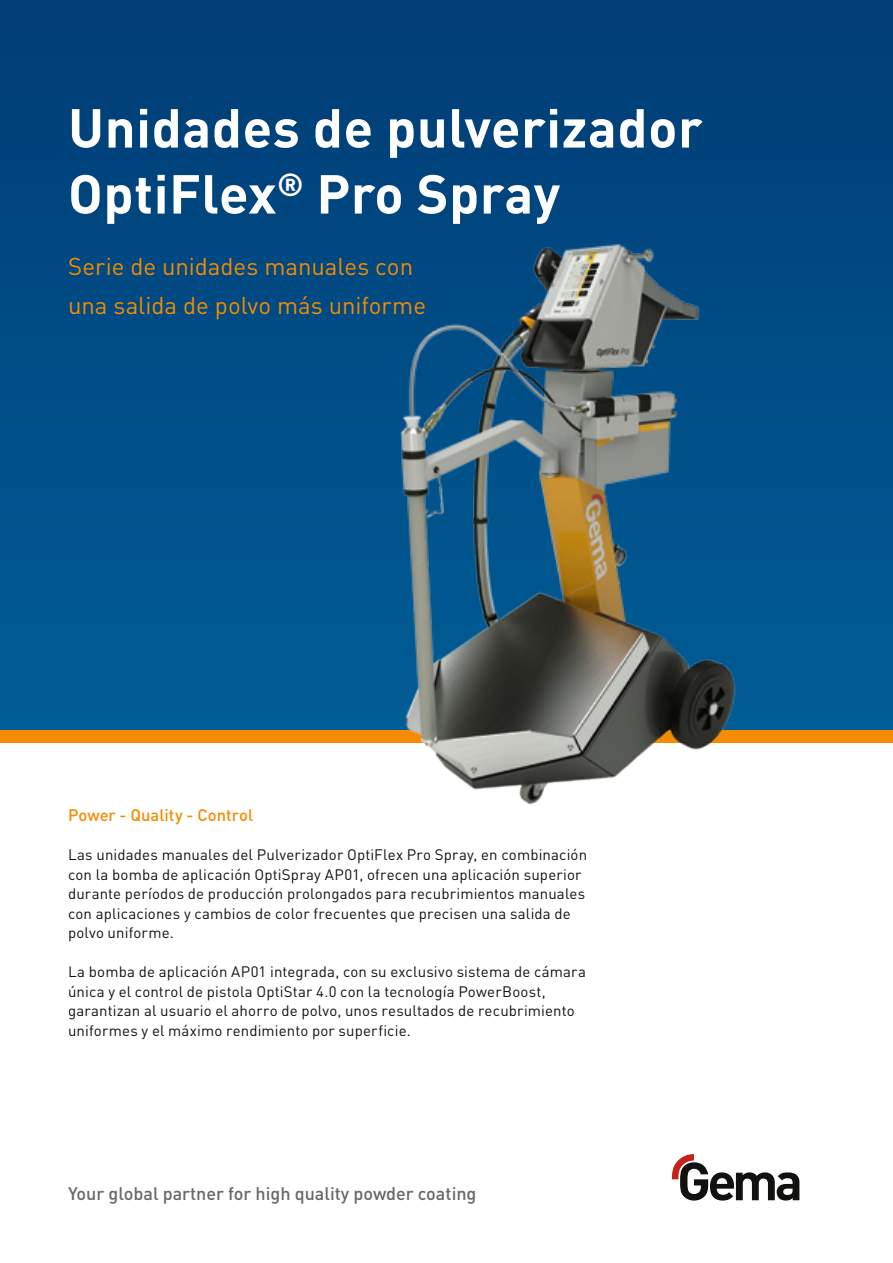
<style>
.page{position:relative;width:893px;height:1263px;background:#fff}
.page>*{position:absolute;margin:0;border:0;box-sizing:border-box;transform-origin:0 0}
.t1{font:700 54px/66px "DIN Pro";letter-spacing:.01em;color:#fff}
.t2{font:24px/39px "DIN Pro";color:#f58b00}
.t3{font:500 18px "DIN Pro";color:#676968}
.t4{font:500 16.5px "DIN Pro";letter-spacing:.005em;color:#f58b00}
.t5{font:15px/19.5px "DIN Pro";letter-spacing:.01em;color:#11110f}
</style>
<div class="page">
<div style="left:0;top:0;width:893px;height:737px;background:linear-gradient(to bottom,#003c75,#005d96)"></div>
<div style="left:0;top:730px;width:893px;height:13px;background:#f58b00"></div>
<svg style="left:672px;top:1154px;width:127px;height:46px"></svg>
<img style="left:322px;top:198px;width:518px;height:607px">
<h1 class="t1" style="left:68px;top:89px;width:636px">Unidades de pulverizador<br>OptiFlex<sup>®</sup> Pro Spray</h1>
<h2 class="t2" style="left:68px;top:245px;width:360px">Serie de unidades manuales con una salida de polvo más uniforme</h2>
<p class="t4" style="left:68px;top:802px;width:187px">Power - Quality - Control</p>
<p class="t5" style="left:68px;top:843px;width:521px">Las unidades manuales del Pulverizador OptiFlex Pro Spray, en combinación con la bomba de aplicación OptiSpray AP01, ofrecen una aplicación superior durante períodos de producción prolongados para recubrimientos manuales con aplicaciones y cambios de color frecuentes que precisen una salida de polvo uniforme.</p>
<p class="t5" style="left:68px;top:960px;width:519px">La bomba de aplicación AP01 integrada, con su exclusivo sistema de cámara única y el control de pistola OptiStar 4.0 con la tecnología PowerBoost, garantizan al usuario el ahorro de polvo, unos resultados de recubrimiento uniformes y el máximo rendimiento por superficie.</p>
<p class="t3" style="left:68px;top:1179px;width:410px">Your global partner for high quality powder coating</p>
</div>
